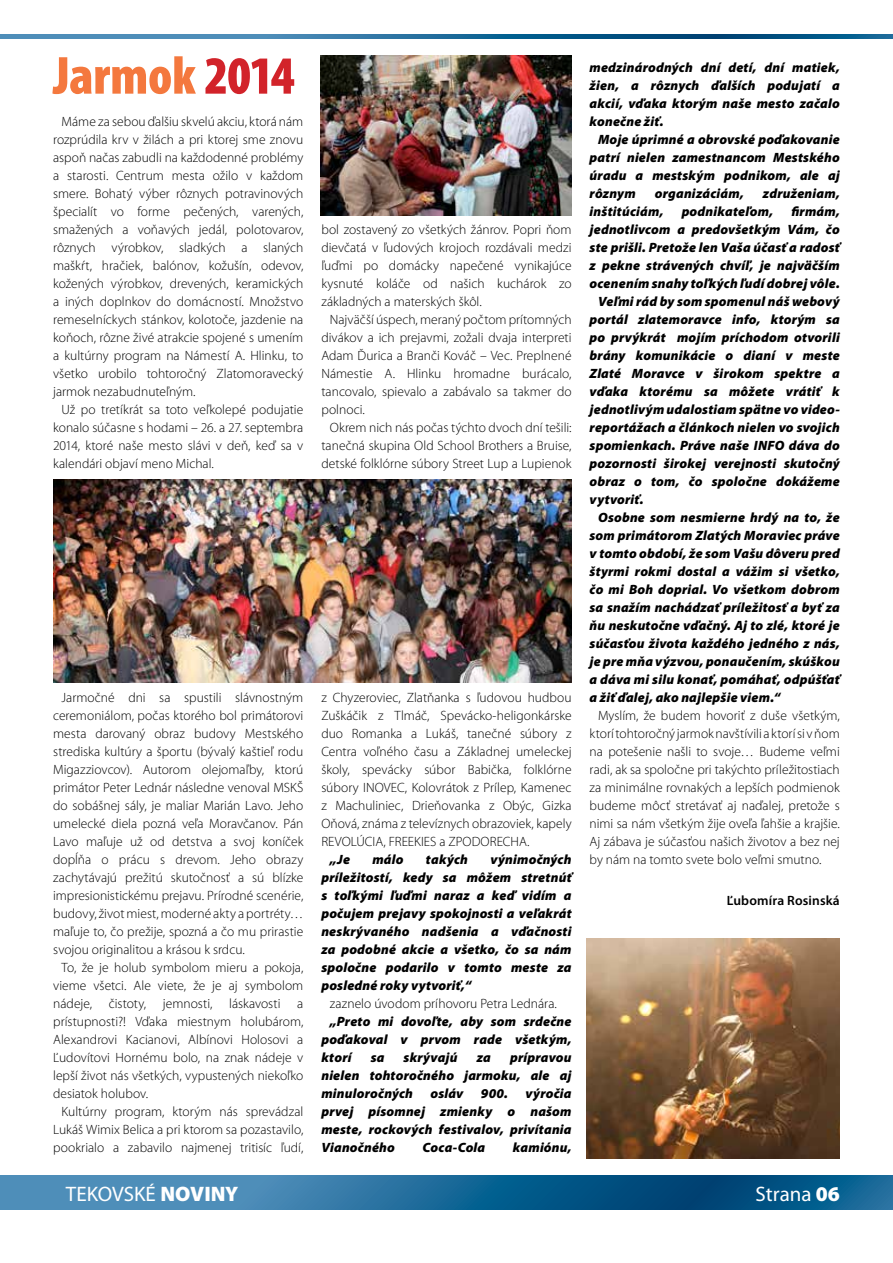
<style>
.page{position:relative;width:893px;height:1263px;background:#fff}
.page>*{position:absolute;margin:0;border:0;box-sizing:border-box;transform-origin:0 0}
.t1{font:900 condensed 54px "Mini Pro";letter-spacing:-.01em;color:#f4783e}
.t2{font:21px "Mini Pro";color:#fff}
.t3{font:300 13.5px/18px "Mini Pro";color:#000;text-align:justify}
.t4{font:italic 900 13.5px/18px "Mini Pro";letter-spacing:.015em;color:#000;text-align:justify}
.t5{font:600 13.5px "Mini Pro";letter-spacing:.01em;color:#000}
.s1{color:#d2232a}
.s2{font-weight:900}
</style>
<div class="page">
<svg style="left:0;top:1176px;width:893px;height:34px;background:#236d9b"></svg>
<svg style="left:0;top:34px;width:893px;height:4px;background:#246d9c"></svg>
<img style="left:586px;top:939px;width:254px;height:220px">
<img style="left:320px;top:56px;width:252px;height:159px">
<img style="left:53px;top:479px;width:519px;height:203px">
<h1 class="t1" style="left:53px;top:46px;width:243px">Jarmok <span class="s1">2014</span></h1>
<p class="t3" style="left:53px;top:113px;width:252px;text-indent:9px">Máme za sebou ďalšiu skvelú akciu, ktorá nám rozprúdila krv v žilách a pri ktorej sme znovu aspoň načas zabudli na každodenné problémy a starosti. Centrum mesta ožilo v každom smere. Bohatý výber rôznych potravinových špecialít vo forme pečených, varených, smažených a voňavých jedál, polotovarov, rôznych výrobkov, sladkých a slaných maškŕt, hračiek, balónov, kožušín, odevov, kožených výrobkov, drevených, keramických a iných doplnkov do domácností. Množstvo remeselníckych stánkov, kolotoče, jazdenie na koňoch, rôzne živé atrakcie spojené s umením a kultúrny program na Námestí A. Hlinku, to všetko urobilo tohtoročný Zlatomoravecký jarmok nezabudnuteľným.</p>
<p class="t3" style="left:53px;top:401px;width:252px;text-indent:9px">Už po tretíkrát sa toto veľkolepé podujatie konalo súčasne s hodami – 26. a 27. septembra 2014, ktoré naše mesto slávi v deň, keď sa v kalendári objaví meno Michal.</p>
<p class="t3" style="left:53px;top:689px;width:252px;text-indent:9px">Jarmočné dni sa spustili slávnostným ceremoniálom, počas ktorého bol primátorovi mesta darovaný obraz budovy Mestského strediska kultúry a športu (bývalý kaštieľ rodu Migazziovcov). Autorom olejomaľby, ktorú primátor Peter Lednár následne venoval MSKŠ do sobášnej sály, je maliar Marián Lavo. Jeho umelecké diela pozná veľa Moravčanov. Pán Lavo maľuje už od detstva a svoj koníček dopĺňa o prácu s drevom. Jeho obrazy zachytávajú prežitú skutočnosť a sú blízke impresionistickému prejavu. Prírodné scenérie, budovy, život miest, moderné akty a portréty… maľuje to, čo prežije, spozná a čo mu prirastie svojou originalitou a krásou k srdcu.</p>
<p class="t3" style="left:53px;top:959px;width:252px;text-indent:9px">To, že je holub symbolom mieru a pokoja, vieme všetci. Ale viete, že je aj symbolom nádeje, čistoty, jemnosti, láskavosti a prístupnosti?! Vďaka miestnym holubárom, Alexandrovi Kacianovi, Albínovi Holosovi a Ľudovítovi Hornému bolo, na znak nádeje v lepší život nás všetkých, vypustených niekoľko desiatok holubov.</p>
<p class="t3" style="left:53px;top:1103px;width:252px;text-indent:9px">Kultúrny program, ktorým nás sprevádzal Lukáš Wimix Belica a pri ktorom sa pozastavilo, pookrialo a zabavilo najmenej tritisíc ľudí,</p>
<p class="t3" style="left:321px;top:221px;width:252px">bol zostavený zo všetkých žánrov. Popri ňom dievčatá v ľudových krojoch rozdávali medzi ľuďmi po domácky napečené vynikajúce kysnuté koláče od našich kuchárok zo základných a materských škôl.</p>
<p class="t3" style="left:321px;top:311px;width:252px;text-indent:9px">Najväčší úspech, meraný počtom prítomných divákov a ich prejavmi, zožali dvaja interpreti Adam Ďurica a Branči Kováč – Vec. Preplnené Námestie A. Hlinku hromadne burácalo, tancovalo, spievalo a zabávalo sa takmer do polnoci.</p>
<p class="t3" style="left:321px;top:418px;width:252px;text-indent:9px">Okrem nich nás počas týchto dvoch dní tešili: tanečná skupina Old School Brothers a Bruise, detské folklórne súbory Street Lup a Lupienok</p>
<p class="t3" style="left:321px;top:688px;width:252px">z Chyzeroviec, Zlatňanka s ľudovou hudbou Zuškáčik z Tlmáč, Spevácko-heligonkárske duo Romanka a Lukáš, tanečné súbory z Centra voľného času a Základnej umeleckej školy, spevácky súbor Babička, folklórne súbory INOVEC, Kolovrátok z Prílep, Kamenec z Machuliniec, Drieňovanka z Obýc, Gizka Oňová, známa z televíznych obrazoviek, kapely REVOLÚCIA, FREEKIES a ZPODORECHA.</p>
<p class="t4" style="left:330px;top:850px;width:22px">„Je</p>
<p class="t4" style="left:372px;top:850px;width:33px">málo</p>
<p class="t4" style="left:426px;top:850px;width:44px">takých</p>
<p class="t4" style="left:321px;top:850px;width:252px;text-indent:169px">výnimočných príležitostí, kedy sa môžem stretnúť s toľkými ľuďmi naraz a keď vidím a počujem prejavy spokojnosti a veľakrát neskrývaného nadšenia a vďačnosti za podobné akcie a všetko, čo sa nám spoločne podarilo v tomto meste za posledné roky vytvoriť,“</p>
<p class="t3" style="left:330px;top:994px;width:229px">zaznelo úvodom príhovoru Petra Lednára.</p>
<p class="t4" style="left:321px;top:1012px;width:252px;text-indent:9px">„Preto mi dovoľte, aby som srdečne poďakoval v prvom rade všetkým, ktorí</p>
<p class="t4" style="left:371px;top:1048px;width:15px">sa</p>
<p class="t4" style="left:404px;top:1048px;width:56px">skrývajú</p>
<p class="t4" style="left:477px;top:1048px;width:16px">za</p>
<p class="t4" style="left:321px;top:1048px;width:252px;text-indent:189px">prípravou nielen tohtoročného jarmoku, ale aj minuloročných</p>
<p class="t4" style="left:321px;top:1084px;width:252px;text-indent:204px">výročia prvej písomnej zmienky o našom meste, rockových festivalov, privítania Vianočného</p>
<p class="t4" style="left:430px;top:1084px;width:35px">osláv</p>
<p class="t4" style="left:481px;top:1084px;width:29px">900.</p>
<p class="t4" style="left:423px;top:1138px;width:64px">Coca-Cola</p>
<p class="t4" style="left:513px;top:1138px;width:60px">kamiónu,</p>
<p class="t4" style="left:590px;top:58px;width:252px">medzinárodných dní detí, dní matiek, žien, a rôznych ďalších podujatí a akcií, vďaka ktorým naše mesto začalo konečne žiť.</p>
<p class="t4" style="left:590px;top:130px;width:252px;text-indent:9px">Moje úprimné a obrovské poďakovanie patrí nielen zamestnancom Mestského úradu a mestským podnikom, ale aj rôznym</p>
<p class="t4" style="left:655px;top:184px;width:91px">organizáciám,</p>
<p class="t4" style="left:763px;top:184px;width:78px">združeniam,</p>
<p class="t4" style="left:590px;top:202px;width:75px">inštitúciám,</p>
<p class="t4" style="left:682px;top:202px;width:93px">podnikateľom,</p>
<p class="t4" style="left:791px;top:202px;width:50px">firmám,</p>
<p class="t4" style="left:590px;top:220px;width:252px">jednotlivcom a predovšetkým Vám, čo</p>
<p class="t4" style="left:590px;top:238px;width:252px">ste prišli. Pretože len Vaša účasť a radosť</p>
<p class="t4" style="left:590px;top:256px;width:252px">z pekne strávených chvíľ, je najväčším</p>
<p class="t4" style="left:590px;top:274px;width:252px">ocenením snahy toľkých ľudí dobrej vôle.</p>
<p class="t4" style="left:598px;top:292px;width:243px">Veľmi rád by som spomenul náš webový</p>
<p class="t4" style="left:590px;top:310px;width:252px">portál zlatemoravce info, ktorým sa</p>
<p class="t4" style="left:590px;top:328px;width:252px">po prvýkrát mojím príchodom otvorili</p>
<p class="t4" style="left:590px;top:346px;width:252px">brány komunikácie o dianí v meste</p>
<p class="t4" style="left:590px;top:364px;width:252px">Zlaté Moravce v širokom spektre a</p>
<p class="t4" style="left:590px;top:382px;width:252px">vďaka ktorému sa môžete vrátiť k</p>
<p class="t4" style="left:590px;top:400px;width:252px">jednotlivým udalostiam spätne vo video-</p>
<p class="t4" style="left:590px;top:418px;width:252px">reportážach a článkoch nielen vo svojich</p>
<p class="t4" style="left:590px;top:436px;width:252px">spomienkach. Práve naše INFO dáva do</p>
<p class="t4" style="left:590px;top:454px;width:252px">pozornosti širokej verejnosti skutočný</p>
<p class="t4" style="left:590px;top:472px;width:252px">obraz o tom, čo spoločne dokážeme</p>
<p class="t4" style="left:590px;top:490px;width:55px">vytvoriť.</p>
<p class="t4" style="left:598px;top:508px;width:243px">Osobne som nesmierne hrdý na to, že</p>
<p class="t4" style="left:590px;top:526px;width:252px">som primátorom Zlatých Moraviec práve</p>
<p class="t4" style="left:590px;top:544px;width:252px">v tomto období, že som Vašu dôveru pred</p>
<p class="t4" style="left:590px;top:562px;width:252px">štyrmi rokmi dostal a vážim si všetko,</p>
<p class="t4" style="left:590px;top:580px;width:252px">čo mi Boh doprial. Vo všetkom dobrom</p>
<p class="t4" style="left:590px;top:598px;width:252px">sa snažím nachádzať príležitosť a byť za</p>
<p class="t4" style="left:590px;top:616px;width:252px">ňu neskutočne vďačný. Aj to zlé, ktoré je</p>
<p class="t4" style="left:590px;top:634px;width:252px">súčasťou života každého jedného z nás,</p>
<p class="t4" style="left:590px;top:652px;width:252px">je pre mňa výzvou, ponaučením, skúškou</p>
<p class="t4" style="left:590px;top:670px;width:252px">a dáva mi silu konať, pomáhať, odpúšťať</p>
<p class="t4" style="left:590px;top:688px;width:192px">a žiť ďalej, ako najlepšie viem.“</p>
<p class="t3" style="left:590px;top:706px;width:252px;text-indent:9px">Myslím, že budem hovoriť z duše všetkým, ktorí tohtoročný jarmok navštívili a ktorí si v ňom na potešenie našli to svoje… Budeme veľmi radi, ak sa spoločne pri takýchto príležitostiach za minimálne rovnakých a lepších podmienok budeme môcť stretávať aj naďalej, pretože s nimi sa nám všetkým žije oveľa ľahšie a krajšie.<br>Aj zábava je súčasťou našich životov a bez nej by nám na tomto svete bolo veľmi smutno.</p>
<p class="t5" style="left:727px;top:893px;width:115px">Ľubomíra Rosinská</p>
<h2 class="t2" style="left:66px;top:1182px;width:174px">TEKOVSKÉ <span class="s2">NOVINY</span></h2>
<h2 class="t2" style="left:756px;top:1182px;width:86px">Strana <span class="s2">06</span></h2>
</div>
